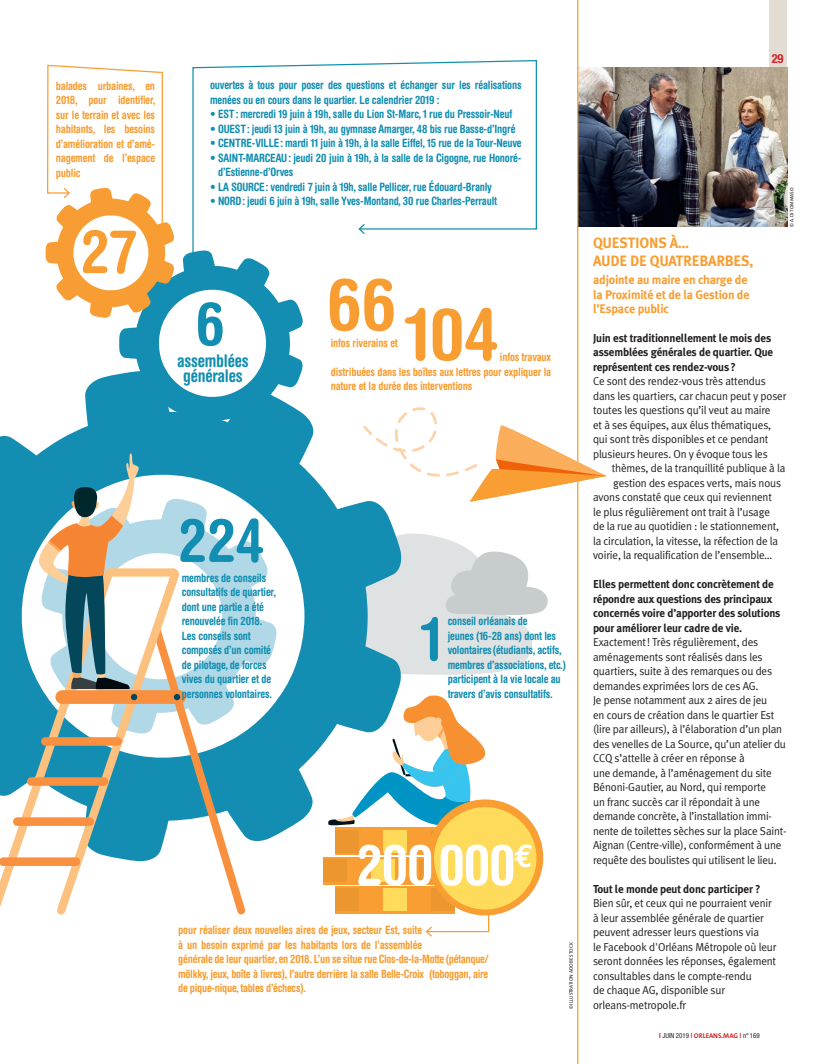
<style>
.page{position:relative;width:816px;height:1064px;background:#fff}
.page>*{position:absolute;margin:0;border:0;box-sizing:border-box;transform-origin:0 0}
.t1{font:700 condensed 72px "Helvetica Rounded";color:#f89d31}
.t2{font:700 condensed 60px "Helvetica Rounded";color:#118eb1}
.t3{font:700 condensed 60px "Helvetica Rounded";color:#f89d31}
.t4{font:700 condensed 56.25px "Helvetica Rounded";letter-spacing:-.015em;color:#fff}
.t5{font:700 condensed 17.5px/14.5px "Helvetica Rounded";letter-spacing:-.015em;color:#118eb1;text-align:center}
.t6{font:700 15px/18px "Meta Plus";letter-spacing:-.015em;color:#f89d31}
.t7{font:700 12.5px/14.5px "Meta Plus";letter-spacing:-.015em;color:#f89d31}
.t8{font:700 condensed 12.5px "Helvetica Neue";color:#d1232a}
.t9{font:11.5px/14.5px "Meta Plus Normal";letter-spacing:-.015em;color:#231f20}
.t10{font:700 condensed 11.5px/14.5px "Helvetica Rounded";letter-spacing:-.015em;color:#118eb1}
.t11{font:700 condensed 11.5px/14.5px "Helvetica Rounded";letter-spacing:-.015em;color:#f89d31;text-align:justify}
.t12{font:700 11.5px/14.5px "Meta Plus";letter-spacing:-.015em;color:#231f20}
.t13{font:condensed 6.88px "Helvetica Neue";color:#231f20}
.t14{font:5px "The Sans B5 Plain";color:#231f20}
.s1{font-weight:700;color:#d1232a}
.s2{font-family:"The Sans B7";font-weight:700;font-stretch:normal;color:#d1232a}
</style>
<div class="page">
<div style="left:768px;top:0;width:18px;height:66px;background:#e3dcd2"></div>
<svg style="left:402px;top:695px;width:84px;height:130px"></svg>
<svg style="left:402px;top:533px;width:130px;height:142px;background:#e3e6e6"></svg>
<svg style="left:445px;top:547px;width:103px;height:71px"></svg>
<svg style="left:0;top:413px;width:402px;height:428px;fill:#138eb2"></svg>
<svg style="left:0;top:568px;width:179px;height:347px"></svg>
<div style="left:55px;top:690px;width:131px;height:14px;background:#f9903f;border-radius:7px"></div>
<div style="left:41px;top:737px;width:81px;height:8px;background:#f9903f;border-radius:4px"></div>
<div style="left:27px;top:777px;width:81px;height:8px;background:#f9903f;border-radius:4px"></div>
<div style="left:13px;top:817px;width:81px;height:9px;background:#f9903f;border-radius:4px"></div>
<svg style="left:0;top:857px;width:80px;height:9px"></svg>
<svg style="left:152px;top:626px;width:93px;height:288px"></svg>
<div style="left:323px;top:856px;width:120px;height:28px;background:#f89e32"></div>
<div style="left:371px;top:859px;width:24px;height:22px;background:#ffdb5b"></div>
<div style="left:323px;top:859px;width:24px;height:22px;background:#eb962f"></div>
<div style="left:419px;top:859px;width:24px;height:22px;background:#eb962f"></div>
<div style="left:335px;top:885px;width:120px;height:28px;background:linear-gradient(to right,#f89e32,#f89e32)"></div>
<div style="left:359px;top:888px;width:24px;height:22px;background:#f89e32"></div>
<div style="left:383px;top:888px;width:24px;height:22px;background:#ffdb5b"></div>
<div style="left:407px;top:888px;width:24px;height:22px;background:#f89e32"></div>
<div style="left:335px;top:888px;width:24px;height:22px;background:#eb962f"></div>
<div style="left:431px;top:888px;width:24px;height:22px;background:#eb962f"></div>
<div style="left:335px;top:827px;width:120px;height:28px;background:#f89e32"></div>
<div style="left:383px;top:830px;width:24px;height:22px;background:#ffdb5b"></div>
<div style="left:335px;top:830px;width:24px;height:22px;background:#eb962f"></div>
<div style="left:431px;top:830px;width:24px;height:22px;background:#eb962f"></div>
<div style="left:427px;top:799px;width:116px;height:116px;background:#f89e32;border-radius:50%"></div>
<div style="left:434px;top:807px;width:102px;height:102px;background:#ffdb5b;border-radius:50%"></div>
<svg style="left:38px;top:453px;width:101px;height:247px"></svg>
<svg style="left:303px;top:60px;width:234px;height:170px"></svg>
<svg style="left:357px;top:222px;width:9px;height:12px"></svg>
<svg style="left:46px;top:64px;width:257px;height:372px"></svg>
<svg style="left:424px;top:912px;width:66px;height:25px"></svg>
<img style="left:578px;top:67px;width:209px;height:159px">
<hr style="left:577px;top:0;width:1px;height:1064px;background:#f89d31">
<svg style="left:336px;top:399px;width:271px;height:123px"></svg>
<p class="t11" style="left:56px;top:78px;width:101px">balades urbaines, en 2018, pour identifier, sur le terrain et avec les habitants, les besoins d’amélioration et d’amé&shy;nagement de l’espace public</p>
<h2 class="t3" style="left:81px;top:215px;width:57px">27</h2>
<p class="t10" style="left:210px;top:78px;width:313px">ouvertes à tous pour poser des questions et échanger sur les réalisations menées ou en cours dans le quartier. Le calendrier 2019 :</p>
<p class="t10" style="left:210px;top:107px;width:303px">• EST: mercredi 19 juin à 19h, salle du Lion St-Marc, 1 rue du Pressoir-Neuf</p>
<p class="t10" style="left:210px;top:121px;width:307px">• OUEST: jeudi 13 juin à 19h, au gymnase Amarger, 48 bis rue Basse-d’Ingré</p>
<p class="t10" style="left:210px;top:136px;width:313px">• CENTRE-VILLE: mardi 11 juin à 19h, à la salle Eiffel, 15 rue de la Tour-Neuve</p>
<p class="t10" style="left:218px;top:150px;width:305px;text-indent:-8px">• SAINT-MARCEAU: jeudi 20 juin à 19h, à la salle de la Cigogne, rue Honoré&shy;d’Estienne-d’Orves</p>
<p class="t10" style="left:210px;top:179px;width:283px">• LA SOURCE: vendredi 7 juin à 19h, salle Pellicer, rue Édouard-Branly</p>
<p class="t10" style="left:210px;top:194px;width:288px">• NORD: jeudi 6 juin à 19h, salle Yves-Montand, 30 rue Charles-Perrault</p>
<h2 class="t2" style="left:196px;top:287px;width:30px">6</h2>
<h3 class="t5" style="left:177px;top:353px;width:73px">assemblées générales</h3>
<h2 class="t2" style="left:178px;top:504px;width:88px">224</h2>
<p class="t10" style="left:182px;top:570px;width:96px">membres de conseils consultatifs de quartier, dont une partie a été renouvelée fin 2018.<br>Les conseils sont composés d’un comité de pilotage, de forces vives du quartier et de personnes volontaires.</p>
<h1 class="t1" style="left:327px;top:290px;width:173px">66104</h1>
<p class="t11" style="left:330px;top:335px;width:69px">infos riverains et</p>
<p class="t11" style="left:330px;top:349px;width:222px;text-indent:169px">infos travaux distribuées dans les boîtes aux lettres pour expliquer la nature et la durée des interventions</p>
<h2 class="t2" style="left:421px;top:602px;width:21px">1</h2>
<p class="t10" style="left:447px;top:613px;width:120px">conseil orléanais de<br>jeunes (16-28 ans) dont les volontaires(étudiants, actifs, membres d’associations, etc.) participent à la vie locale au travers d’avis consultatifs.</p>
<h3 class="t4" style="left:356px;top:830px;width:179px">200000<sup>€</sup></h3>
<p class="t11" style="left:178px;top:922px;width:312px;text-align:left">pour réaliser deux nouvelles aires de jeux, secteur Est, suite<br>à un besoin exprimé par les habitants lors de l’assemblée<br>générale de leur quartier, en 2018. L’un se situe rue Clos-de-la-Motte (pétanque/ mölkky, jeux, boîte à livres), l’autre derrière la salle Belle-Croix (toboggan, aire de pique-nique, tables d’échecs).</p>
<p class="t14" style="left:568px;top:1009px;width:68px;rotate:-90deg">© ILLUSTRATION ADOBE STOCK</p>
<p class="t8" style="left:771px;top:51px;width:13px">29</p>
<p class="t14" style="left:789px;top:227px;width:41px;rotate:-90deg">© A. DI TOMMASO</p>
<h3 class="t6" style="left:593px;top:234px;width:162px">QUESTIONS À…<br>AUDE DE QUATREBARBES,</h3>
<p class="t7" style="left:593px;top:273px;width:158px">adjointe au maire en charge de la Proximité et de la Gestion de l’Espace public</p>
<p class="t12" style="left:593px;top:330px;width:181px">Juin est traditionnellement le mois des assemblées générales de quartier. Que représentent ces rendez-vous?</p>
<p class="t9" style="left:593px;top:374px;width:195px">Ce sont des rendez-vous très attendus dans les quartiers, car chacun peut y poser toutes les questions qu’il veut au maire<br>et à ses équipes, aux élus thématiques, qui sont très disponibles et ce pendant plusieurs heures. On y évoque tous les</p>
<p class="t9" style="left:611px;top:461px;width:175px">thèmes, de la tranquillité publique à la</p>
<p class="t9" style="left:613px;top:475px;width:169px">gestion des espaces verts, mais nous</p>
<p class="t9" style="left:593px;top:490px;width:180px">avons constaté que ceux qui reviennent</p>
<p class="t9" style="left:593px;top:504px;width:178px">le plus régulièrement ont trait à l’usage</p>
<p class="t9" style="left:593px;top:519px;width:187px">de la rue au quotidien : le stationnement,</p>
<p class="t9" style="left:593px;top:533px;width:186px">la circulation, la vitesse, la réfection de la</p>
<p class="t9" style="left:593px;top:548px;width:180px">voirie, la requalification de l’ensemble…</p>
<p class="t12" style="left:593px;top:577px;width:189px">Elles permettent donc concrètement de répondre aux questions des principaux concernés voire d’apporter des solutions pour améliorer leur cadre de vie.</p>
<p class="t9" style="left:593px;top:635px;width:195px">Exactement! Très régulièrement, des aménagements sont réalisés dans les quartiers, suite à des remarques ou des demandes exprimées lors de ces AG.<br>Je pense notamment aux 2 aires de jeu<br>en cours de création dans le quartier Est (lire par ailleurs), à l’élaboration d’un plan des venelles de La Source, qu’un atelier du CCQ s’attelle à créer en réponse à<br>une demande, à l’aménagement du site Bénoni-Gautier, au Nord, qui remporte<br>un franc succès car il répondait à une demande concrète, à l’installation immi&shy;nente de toilettes sèches sur la place Saint-Aignan (Centre-ville), conformément à une requête des boulistes qui utilisent le lieu.</p>
<p class="t12" style="left:593px;top:881px;width:169px">Tout le monde peut donc participer ?</p>
<p class="t9" style="left:593px;top:896px;width:185px">Bien sûr, et ceux qui ne pourraient venir à leur assemblée générale de quartier peuvent adresser leurs questions via<br>le Facebook d'Orléans Métropole où leur seront données les réponses, également consultables dans le compte-rendu<br>de chaque AG, disponible sur orleans-metropole.fr</p>
<p class="t13" style="left:659px;top:1032px;width:102px"><span class="s1">I</span> JUIN 2019 <span class="s1">|</span> <span class="s2">ORLEANS.MAG</span> <span class="s1">|</span> n° 169</p>
</div>
